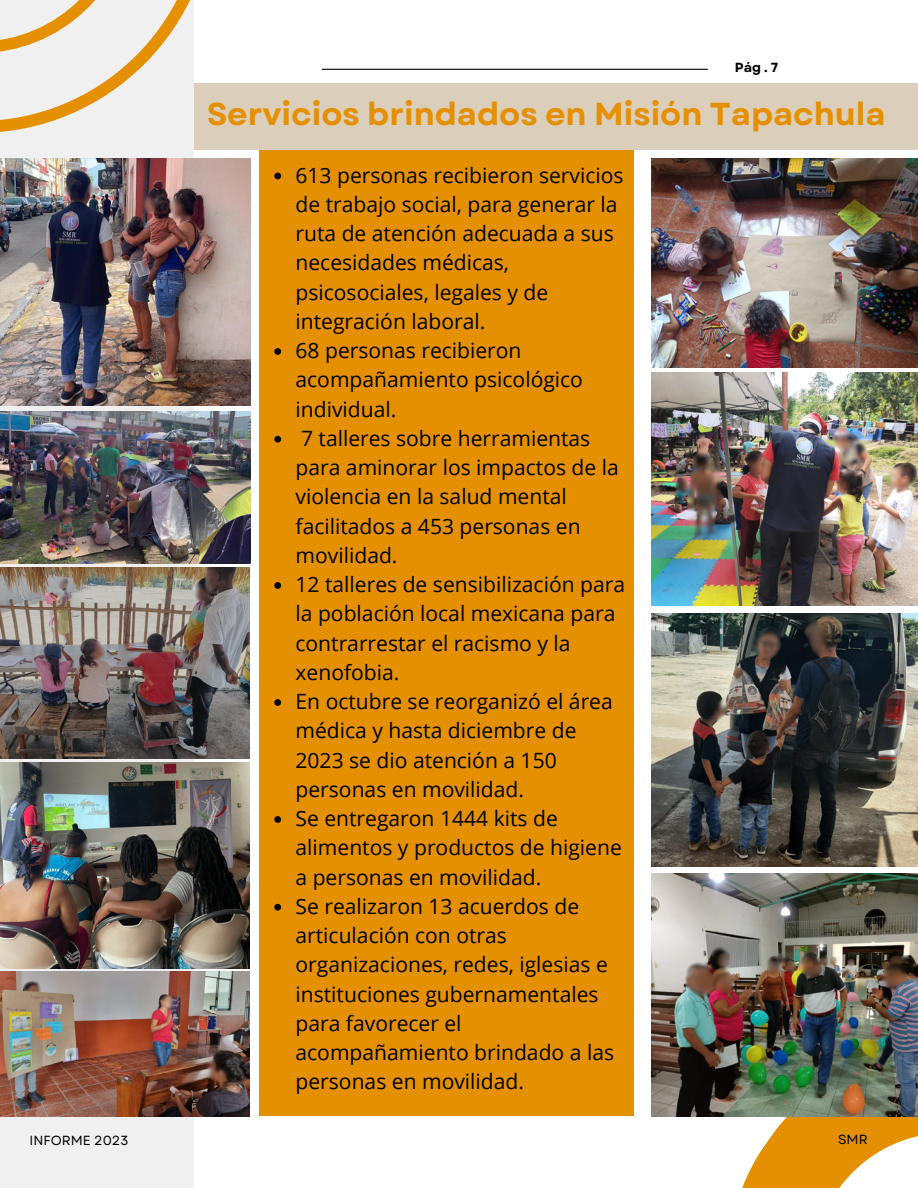
<style>
.page{position:relative;width:918px;height:1188px;background:#fff}
.page>*{position:absolute;margin:0;border:0;box-sizing:border-box;transform-origin:0 0}
.t1{font:700 31.65px "Garet";color:#e59000}
.t2{font:21.15px/29.2px "Open Sans";color:#000}
.t3{font:13.2px "Garet";color:#000}
.t4{font:700 13.2px "Garet";color:#000}
</style>
<div class="page">
<div style="left:0;top:0;width:194px;height:1188px;background:#f0f0f0"></div>
<svg style="left:0;top:0;width:213px;height:132px"></svg>
<hr style="left:322px;top:69px;width:386px;height:1px;background:#000">
<svg style="left:651px;top:959px;width:267px;height:229px"></svg>
<img style="left:0;top:568px;width:250px;height:191px">
<img style="left:0;top:412px;width:250px;height:151px">
<img style="left:0;top:971px;width:249px;height:145px">
<img style="left:652px;top:158px;width:266px;height:210px">
<div style="left:194px;top:84px;width:724px;height:66px;background:#dbceba"></div>
<img style="left:652px;top:373px;width:266px;height:232px">
<img style="left:652px;top:613px;width:266px;height:253px">
<img style="left:652px;top:874px;width:266px;height:243px">
<img style="left:0;top:763px;width:250px;height:206px">
<img style="left:0;top:158px;width:250px;height:248px">
<div style="left:260px;top:150px;width:374px;height:966px;background:#e59000"></div>
<svg style="left:274px;top:173px;width:7px;height:6px"></svg>
<svg style="left:274px;top:348px;width:7px;height:7px"></svg>
<svg style="left:274px;top:436px;width:7px;height:7px"></svg>
<svg style="left:274px;top:582px;width:7px;height:7px"></svg>
<svg style="left:274px;top:699px;width:7px;height:7px"></svg>
<svg style="left:274px;top:816px;width:7px;height:7px"></svg>
<svg style="left:274px;top:904px;width:7px;height:7px"></svg>
<p class="t4" style="left:735px;top:58px;width:45px">Pág . 7</p>
<p class="t1" style="left:207px;top:91px;width:680px">Servicios brindados en Misión Tapachula</p>
<p class="t2" style="left:296px;top:160px;width:330px">613 personas recibieron servicios de trabajo social, para generar la ruta de atención adecuada a sus necesidades médicas, psicosociales, legales y de integración laboral.</p>
<p class="t2" style="left:296px;top:335px;width:289px">68 personas recibieron acompañamiento psicológico individual.</p>
<p class="t2" style="left:296px;top:423px;width:325px">7 talleres sobre herramientas para aminorar los impactos de la violencia en la salud mental facilitados a 453 personas en movilidad.</p>
<p class="t2" style="left:296px;top:569px;width:331px">12 talleres de sensibilización para la población local mexicana para contrarrestar el racismo y la xenofobia.</p>
<p class="t2" style="left:296px;top:686px;width:319px">En octubre se reorganizó el área médica y hasta diciembre de<br>2023 se dio atención a 150 personas en movilidad.</p>
<p class="t2" style="left:296px;top:803px;width:328px">Se entregaron 1444 kits de alimentos y productos de higiene a personas en movilidad.</p>
<h3 class="t2" style="left:296px;top:891px;width:320px">Se realizaron 13 acuerdos de articulación con otras organizaciones, redes, iglesias e instituciones gubernamentales para favorecer el acompañamiento brindado a las personas en movilidad.</h3>
<p class="t3" style="left:30px;top:1130px;width:100px">INFORME 2023</p>
<p class="t3" style="left:838px;top:1130px;width:31px">SMR</p>
</div>
